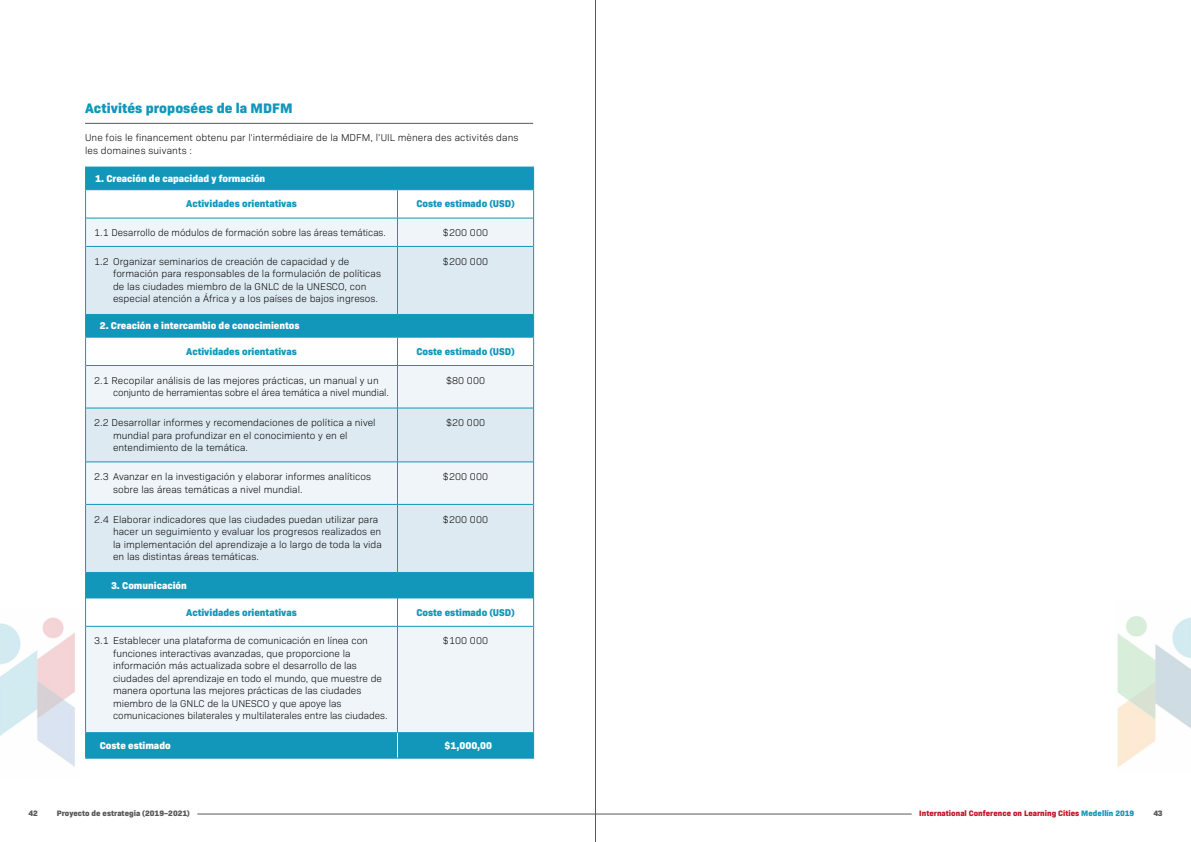
<style>
.page{position:relative;width:1191px;height:842px;background:#fff}
.page>*{position:absolute;margin:0;border:0;box-sizing:border-box;transform-origin:0 0}
.t1{font:800 14px "Bio Sans";letter-spacing:.005em;color:#1297ba}
.t2{font:300 10px/12.5px "Bio Sans";letter-spacing:.005em;color:#000}
.t3{font:800 10px "Bio Sans";color:#1297ba}
.t4{font:800 10px "Bio Sans";color:#fff}
.t5{font:800 8px "Bio Sans";letter-spacing:.005em;color:#c11628}
.t6{font:800 8px "Bio Sans";letter-spacing:.005em;color:#575756}
.s1{color:#1297ba}
</style>
<div class="page">
<hr style="left:595px;top:0;width:1px;height:842px;background:#575756">
<hr style="left:197px;top:814px;width:714px;height:1px;background:#575756">
<hr style="left:85px;top:123px;width:448px;height:1px;background:#575756">
<svg style="left:86px;top:168px;width:447px;height:590px;fill:#1297ba"></svg>
<svg style="left:86px;top:219px;width:447px;height:513px;fill:#eff5f9"></svg>
<svg style="left:86px;top:247px;width:447px;height:325px;fill:#deeaf2"></svg>
<hr style="left:86px;top:218px;width:311px;height:1px;background:#1297ba">
<hr style="left:397px;top:218px;width:136px;height:1px;background:#1297ba">
<svg style="left:397px;top:190px;width:1px;height:56px"></svg>
<hr style="left:86px;top:246px;width:311px;height:1px;background:#1297ba">
<hr style="left:397px;top:246px;width:136px;height:1px;background:#1297ba">
<hr style="left:397px;top:247px;width:1px;height:67px;background:#1297ba">
<hr style="left:86px;top:314px;width:311px;height:1px;background:#1297ba">
<hr style="left:397px;top:314px;width:136px;height:1px;background:#1297ba">
<svg style="left:397px;top:338px;width:1px;height:27px"></svg>
<hr style="left:86px;top:365px;width:311px;height:1px;background:#1297ba">
<hr style="left:397px;top:365px;width:136px;height:1px;background:#1297ba">
<hr style="left:397px;top:366px;width:1px;height:42px;background:#1297ba">
<hr style="left:86px;top:408px;width:311px;height:1px;background:#1297ba">
<hr style="left:397px;top:408px;width:136px;height:1px;background:#1297ba">
<hr style="left:397px;top:408px;width:1px;height:54px;background:#1297ba">
<hr style="left:86px;top:462px;width:311px;height:1px;background:#1297ba">
<hr style="left:397px;top:462px;width:136px;height:1px;background:#1297ba">
<hr style="left:397px;top:462px;width:1px;height:42px;background:#1297ba">
<hr style="left:86px;top:504px;width:311px;height:1px;background:#1297ba">
<hr style="left:397px;top:504px;width:136px;height:1px;background:#1297ba">
<hr style="left:397px;top:505px;width:1px;height:67px;background:#1297ba">
<hr style="left:86px;top:572px;width:311px;height:1px;background:#1297ba">
<hr style="left:397px;top:572px;width:136px;height:1px;background:#1297ba">
<hr style="left:86px;top:598px;width:311px;height:1px;background:#1297ba">
<hr style="left:397px;top:598px;width:136px;height:1px;background:#1297ba">
<svg style="left:397px;top:598px;width:1px;height:28px"></svg>
<hr style="left:86px;top:626px;width:311px;height:1px;background:#1297ba">
<hr style="left:397px;top:626px;width:136px;height:1px;background:#1297ba">
<hr style="left:397px;top:626px;width:1px;height:106px;background:#1297ba">
<hr style="left:86px;top:732px;width:311px;height:1px;background:#1297ba">
<hr style="left:397px;top:732px;width:136px;height:1px;background:#1297ba">
<svg style="left:397px;top:733px;width:1px;height:25px"></svg>
<hr style="left:85px;top:246px;width:1px;height:68px;background:#1297ba">
<hr style="left:533px;top:246px;width:1px;height:68px;background:#1297ba">
<svg style="left:85px;top:314px;width:1px;height:51px"></svg>
<svg style="left:533px;top:314px;width:1px;height:51px"></svg>
<hr style="left:85px;top:365px;width:1px;height:43px;background:#1297ba">
<hr style="left:533px;top:365px;width:1px;height:43px;background:#1297ba">
<hr style="left:85px;top:408px;width:1px;height:54px;background:#1297ba">
<hr style="left:533px;top:408px;width:1px;height:54px;background:#1297ba">
<hr style="left:85px;top:462px;width:1px;height:42px;background:#1297ba">
<hr style="left:533px;top:462px;width:1px;height:42px;background:#1297ba">
<hr style="left:85px;top:504px;width:1px;height:68px;background:#1297ba">
<hr style="left:533px;top:504px;width:1px;height:68px;background:#1297ba">
<svg style="left:85px;top:572px;width:1px;height:54px"></svg>
<svg style="left:533px;top:572px;width:1px;height:54px"></svg>
<hr style="left:85px;top:626px;width:1px;height:107px;background:#1297ba">
<hr style="left:533px;top:626px;width:1px;height:107px;background:#1297ba">
<svg style="left:85px;top:733px;width:1px;height:25px"></svg>
<svg style="left:533px;top:733px;width:1px;height:25px"></svg>
<hr style="left:85px;top:758px;width:312px;height:1px;background:#1297ba">
<hr style="left:397px;top:758px;width:137px;height:1px;background:#1297ba">
<hr style="left:85px;top:167px;width:312px;height:1px;background:#1297ba">
<svg style="left:85px;top:168px;width:1px;height:78px"></svg>
<hr style="left:397px;top:167px;width:137px;height:1px;background:#1297ba">
<svg style="left:533px;top:168px;width:1px;height:78px"></svg>
<hr style="left:85px;top:189px;width:312px;height:1px;background:#1297ba">
<hr style="left:397px;top:189px;width:137px;height:1px;background:#1297ba">
<hr style="left:85px;top:337px;width:312px;height:1px;background:#1297ba">
<hr style="left:397px;top:337px;width:137px;height:1px;background:#1297ba">
<img style="left:1117px;top:616px;width:74px;height:151px">
<img style="left:0;top:617px;width:75px;height:150px">
<h1 class="t1" style="left:85px;top:97px;width:209px">Activités proposées de la MDFM</h1>
<p class="t2" style="left:85px;top:131px;width:435px">Une fois le financement obtenu par l'intermédiaire de la MDFM, l’UIL mènera des activités dans les domaines suivants :</p>
<p class="t4" style="left:95px;top:171px;width:171px">1. Creación de capacidad y formación</p>
<p class="t3" style="left:186px;top:196px;width:112px">Actividades orientativas</p>
<p class="t3" style="left:416px;top:196px;width:100px">Coste estimado (USD)</p>
<p class="t2" style="left:94px;top:225px;width:293px">1.1 Desarrollo de módulos de formación sobre las áreas temáticas.</p>
<p class="t2" style="left:443px;top:225px;width:47px">$200 000</p>
<p class="t2" style="left:113px;top:254px;width:269px;text-indent:-19px">1.2 Organizar seminarios de creación de capacidad y de formación para responsables de la formulación de políticas de las ciudades miembro de la GNLC de la UNESCO, con especial atención a África y a los países de bajos ingresos.</p>
<p class="t2" style="left:443px;top:254px;width:47px">$200 000</p>
<p class="t4" style="left:100px;top:318px;width:201px">2. Creación e intercambio de conocimientos</p>
<p class="t3" style="left:186px;top:344px;width:112px">Actividades orientativas</p>
<p class="t3" style="left:416px;top:344px;width:100px">Coste estimado (USD)</p>
<p class="t2" style="left:113px;top:373px;width:277px;text-indent:-19px">2.1 Recopilar análisis de las mejores prácticas, un manual y un conjunto de herramientas sobre el área temática a nivel mundial.</p>
<p class="t2" style="left:446px;top:373px;width:41px">$80 000</p>
<p class="t2" style="left:113px;top:416px;width:264px;text-indent:-19px">2.2 Desarrollar informes y recomendaciones de política a nivel mundial para profundizar en el conocimiento y en el entendimiento de la temática.</p>
<p class="t2" style="left:446px;top:416px;width:41px">$20 000</p>
<p class="t2" style="left:113px;top:470px;width:260px;text-indent:-19px">2.3 Avanzar en la investigación y elaborar informes analíticos sobre las áreas temáticas a nivel mundial.</p>
<p class="t2" style="left:443px;top:470px;width:47px">$200 000</p>
<p class="t2" style="left:113px;top:512px;width:270px;text-indent:-19px">2.4 Elaborar indicadores que las ciudades puedan utilizar para hacer un seguimiento y evaluar los progresos realizados en la implementación del aprendizaje a lo largo de toda la vida en las distintas áreas temáticas.</p>
<p class="t2" style="left:443px;top:512px;width:47px">$200 000</p>
<p class="t4" style="left:111px;top:577px;width:77px">3. Comunicación</p>
<p class="t3" style="left:186px;top:604px;width:112px">Actividades orientativas</p>
<p class="t3" style="left:416px;top:604px;width:100px">Coste estimado (USD)</p>
<p class="t2" style="left:113px;top:634px;width:276px;text-indent:-19px">3.1 Establecer una plataforma de comunicación en línea con funciones interactivas avanzadas, que proporcione la información más actualizada sobre el desarrollo de las ciudades del aprendizaje en todo el mundo, que muestre de manera oportuna las mejores prácticas de las ciudades miembro de la GNLC de la UNESCO y que apoye las comunicaciones bilaterales y multilaterales entre las ciudades.</p>
<p class="t2" style="left:443px;top:634px;width:47px">$100 000</p>
<p class="t4" style="left:100px;top:738px;width:72px">Coste estimado</p>
<p class="t4" style="left:444px;top:738px;width:49px">$1,000,00</p>
<p class="t6" style="left:28px;top:807px;width:11px">42</p>
<p class="t6" style="left:57px;top:807px;width:135px">Proyecto de estrategia (2019–2021)</p>
<p class="t5" style="left:919px;top:807px;width:216px">International Conference on Learning Cities <span class="s1">Medellín 2019</span></p>
<p class="t6" style="left:1153px;top:807px;width:11px">43</p>
</div>
